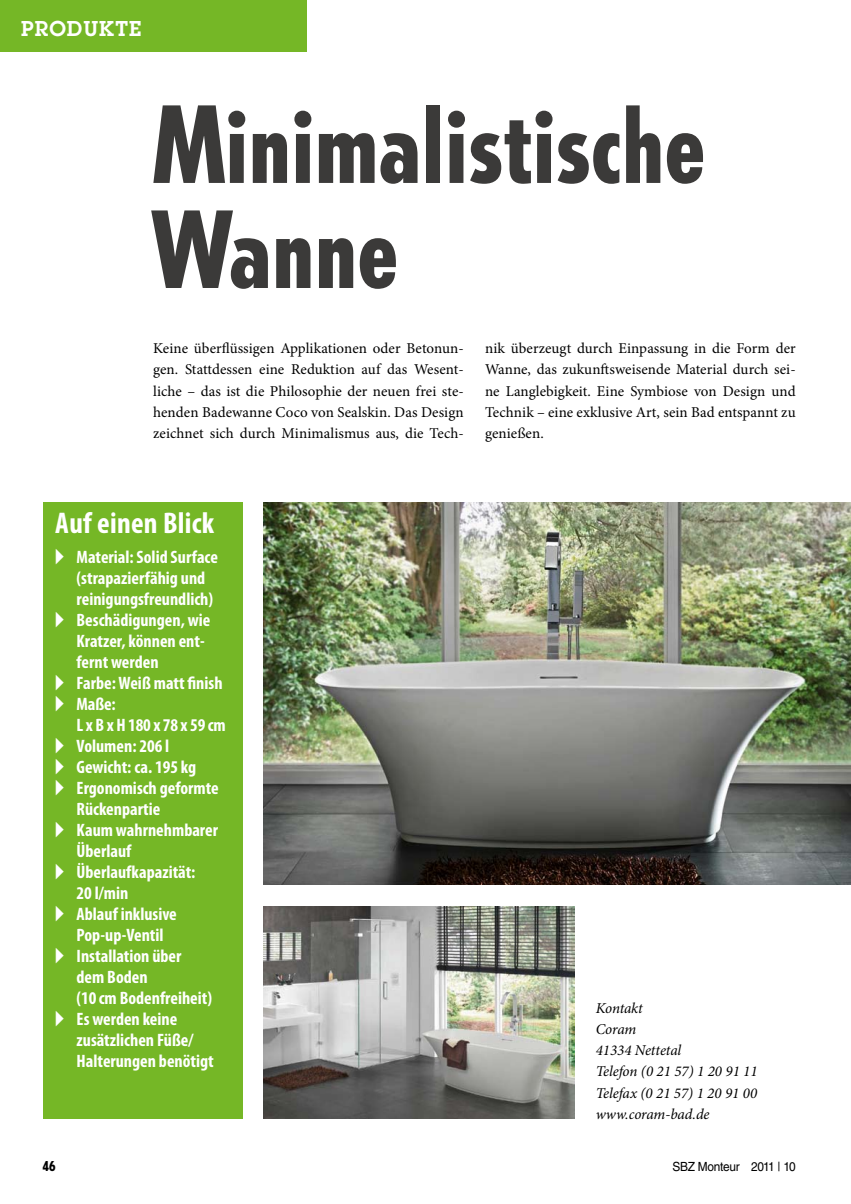
<style>
.page{position:relative;width:851px;height:1204px;background:#fff}
.page>*{position:absolute;margin:0;border:0;box-sizing:border-box;transform-origin:0 0}
.t1{font:800 condensed 105px/105px "Tempo Std";color:#3b3a39}
.t2{font:700 condensed 30px "Myriad Pro";letter-spacing:.01em;color:#fff}
.t3{font:600 21px "Lubalin Graph Std";letter-spacing:.05em;color:#fff}
.t4{font:700 condensed 18px "Myriad Pro";color:#fff}
.t5{font:15px/21.3px "Minion Pro";letter-spacing:.005em;color:#000;text-align:justify}
.t6{font:italic 15px/21.3px "Minion Pro";letter-spacing:-.005em;color:#000}
.t7{font:800 condensed 13.5px "Tempo Std";color:#000}
.t8{font:12.6px "Helvetica LT Std";letter-spacing:-.02em;color:#000;scale:.94 1}
</style>
<div class="page">
<img style="left:264px;top:502px;width:586px;height:382px">
<img style="left:264px;top:906px;width:310px;height:212px">
<div style="left:0;top:0;width:306px;height:51px;background:#75b726"></div>
<div style="left:43px;top:502px;width:199px;height:616px;background:#75b726"></div>
<p class="t3" style="left:21px;top:15px;width:121px">PRODUKTE</p>
<h1 class="t1" style="left:153px;top:91px;width:553px">Minimalistische<br>Wanne</h1>
<p class="t5" style="left:153px;top:338px;width:312px">Keine überflüssigen Applikationen oder Betonun&shy;gen. Stattdessen eine Reduktion auf das Wesent&shy;liche – das ist die Philosophie der neuen frei ste&shy;henden Badewanne Coco von Sealskin. Das Design zeichnet sich durch Minimalismus aus, die Tech-</p>
<p class="t5" style="left:485px;top:338px;width:312px">nik überzeugt durch Einpassung in die Form der Wanne, das zukunftsweisende Material durch sei&shy;ne Langlebigkeit. Eine Symbiose von Design und Technik – eine exklusive Art, sein Bad entspannt zu genießen.</p>
<h2 class="t2" style="left:55px;top:504px;width:160px">Auf einen Blick</h2>
<p class="t4" style="left:55px;top:545px;width:164px">▸ Material: Solid Surface</p>
<p class="t4" style="left:77px;top:566px;width:130px">(strapazierfähig und</p>
<p class="t4" style="left:77px;top:587px;width:138px">reinigungsfreundlich)</p>
<p class="t4" style="left:55px;top:608px;width:156px">▸ Beschädigungen, wie</p>
<p class="t4" style="left:77px;top:629px;width:130px">Kratzer, können ent-</p>
<p class="t4" style="left:77px;top:650px;width:83px">fernt werden</p>
<p class="t4" style="left:55px;top:671px;width:169px">▸ Farbe: Weiß matt finish</p>
<p class="t4" style="left:55px;top:692px;width:62px">▸ Maße:</p>
<p class="t4" style="left:77px;top:713px;width:151px">L x B x H 180 x 78 x 59 cm</p>
<p class="t4" style="left:55px;top:734px;width:115px">▸ Volumen: 206 l</p>
<p class="t4" style="left:55px;top:755px;width:142px">▸ Gewicht: ca. 195 kg</p>
<p class="t4" style="left:55px;top:776px;width:165px">▸ Ergonomisch geformte</p>
<p class="t4" style="left:77px;top:797px;width:85px">Rückenpartie</p>
<p class="t4" style="left:55px;top:818px;width:164px">▸ Kaum wahrnehmbarer</p>
<p class="t4" style="left:77px;top:839px;width:56px">Überlauf</p>
<p class="t4" style="left:55px;top:860px;width:142px">▸ Überlaufkapazität:</p>
<p class="t4" style="left:77px;top:881px;width:53px">20 l/min</p>
<p class="t4" style="left:55px;top:902px;width:123px">▸ Ablauf inklusive</p>
<p class="t4" style="left:77px;top:923px;width:88px">Pop-up-Ventil</p>
<p class="t4" style="left:55px;top:944px;width:128px">▸ Installation über</p>
<p class="t4" style="left:77px;top:965px;width:72px">dem Boden</p>
<p class="t4" style="left:77px;top:986px;width:137px">(10 cm Bodenfreiheit)</p>
<p class="t4" style="left:55px;top:1007px;width:123px">▸ Es werden keine</p>
<p class="t4" style="left:77px;top:1028px;width:118px">zusätzlichen Füße/</p>
<p class="t4" style="left:77px;top:1049px;width:139px">Halterungen benötigt</p>
<p class="t6" style="left:595px;top:996px;width:163px">Kontakt<br>Coram<br>41334 Nettetal<br>Telefon (0 21 57) 1 20 91 11<br>Telefax (0 21 57) 1 20 91 00 www.coram-bad.de</p>
<p class="t7" style="left:43px;top:1157px;width:14px">46</p>
<p class="t8" style="left:672px;top:1158px;width:133px">SBZ Monteur 2011 | 10</p>
</div>
